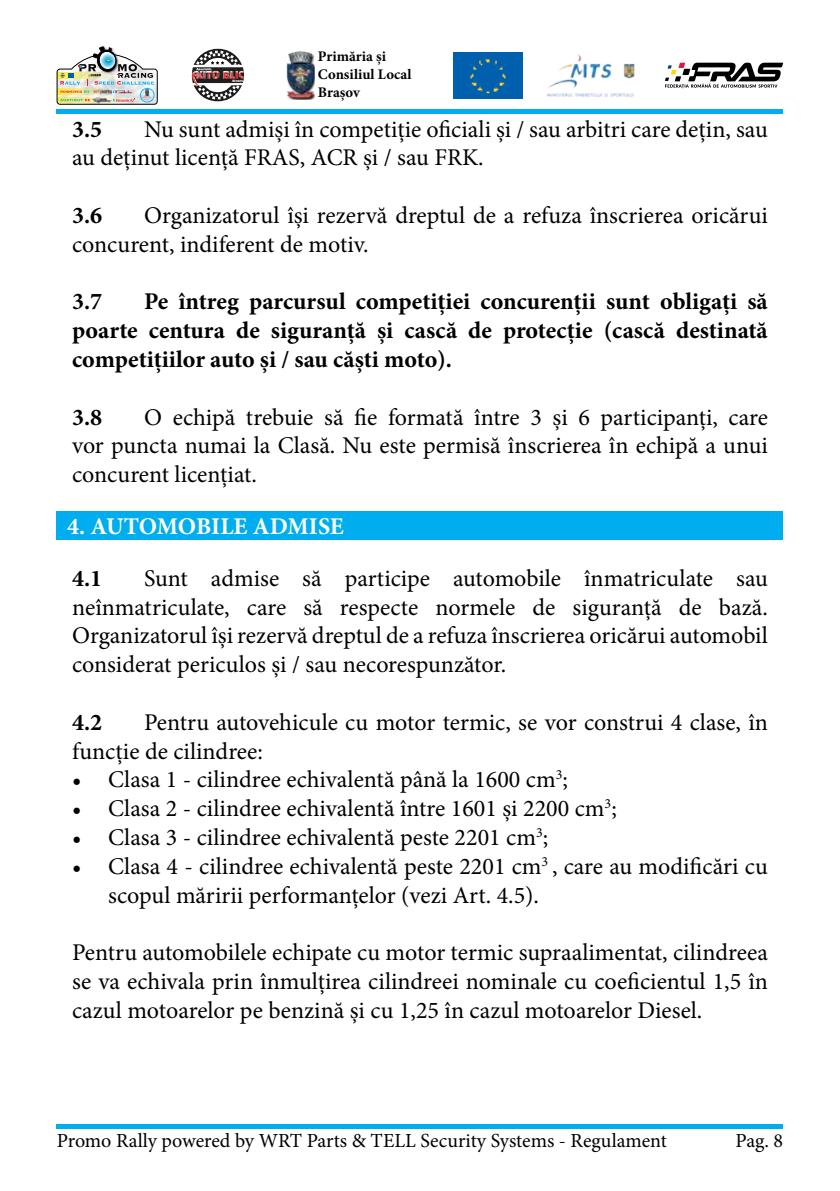
<style>
.page{position:relative;width:840px;height:1191px;background:#fff}
.page>*{position:absolute;margin:0;border:0;box-sizing:border-box;transform-origin:0 0}
.t1{font:24px/28.8px "Minion Pro";color:#000}
.t2{font:700 24px/28.8px "Minion Pro";color:#000;text-align:justify}
.t3{font:700 24px "Minion Pro";letter-spacing:-.005em;color:#fff}
.t4{font:20px "Minion Pro";color:#000}
.t5{font:700 14.6px/17.6px "Minion Pro";color:#000}
</style>
<div class="page">
<hr style="left:57px;top:1124px;width:725px;height:4px;background:#00aeef">
<hr style="left:57px;top:109px;width:725px;height:4px;background:#00aeef">
<svg style="left:192px;top:49px;width:52px;height:52px"></svg>
<svg style="left:665px;top:63px;width:117px;height:25px"></svg>
<img style="left:547px;top:54px;width:88px;height:44px">
<img style="left:453px;top:53px;width:69px;height:45px">
<img style="left:286px;top:51px;width:28px;height:49px">
<img style="left:57px;top:47px;width:100px;height:57px">
<div style="left:57px;top:511px;width:725px;height:28px;background:#00aeef"></div>
<p class="t5" style="left:318px;top:48px;width:95px">Primăria și<br>Consiliul Local<br>Brașov</p>
<p class="t1" style="left:72px;top:115px;width:696px;text-indent:72px">Nu sunt admiși în competiție oficiali și / sau arbitri care dețin, sau au deținut licență FRAS, ACR și / sau FRK.</p>
<p class="t2" style="left:72px;top:201px;width:32px">3.6</p>
<p class="t2" style="left:72px;top:114px;width:32px">3.5</p>
<p class="t1" style="left:72px;top:201px;width:697px;text-indent:72px">Organizatorul își rezervă dreptul de a refuza înscrierea oricărui concurent, indiferent de motiv.</p>
<p class="t2" style="left:72px;top:287px;width:32px">3.7</p>
<p class="t2" style="left:72px;top:287px;width:696px;text-indent:72px">Pe întreg parcursul competiției concurenții sunt obligați să poarte centura de siguranță și cască de protecție (cască destinată competițiilor auto și / sau căști moto).</p>
<p class="t2" style="left:72px;top:402px;width:32px">3.8</p>
<p class="t1" style="left:72px;top:403px;width:697px;text-align:justify;text-indent:72px">O echipă trebuie să fie formată între 3 și 6 participanți, care vor puncta numai la Clasă. Nu este permisă înscrierea în echipă a unui concurent licențiat.</p>
<p class="t3" style="left:67px;top:509px;width:278px">4. AUTOMOBILE ADMISE</p>
<p class="t1" style="left:72px;top:564px;width:697px;text-align:justify;text-indent:72px">Sunt admise să participe automobile înmatriculate sau neînmatriculate, care să respecte normele de siguranță de bază.<br>Organizatorul își rezervă dreptul de a refuza înscrierea oricărui automobil considerat periculos și / sau necorespunzător.</p>
<p class="t2" style="left:72px;top:707px;width:32px">4.2</p>
<p class="t2" style="left:72px;top:563px;width:32px">4.1</p>
<p class="t1" style="left:72px;top:708px;width:697px;text-indent:72px">Pentru autovehicule cu motor termic, se vor construi 4 clase, în funcție de cilindree:</p>
<p class="t1" style="left:72px;top:765px;width:497px">• Clasa 1 - cilindree echivalentă până la 1600 cm<sup>3</sup>;</p>
<p class="t1" style="left:72px;top:794px;width:546px">• Clasa 2 - cilindree echivalentă între 1601 și 2200 cm<sup>3</sup>;</p>
<p class="t1" style="left:72px;top:823px;width:477px">• Clasa 3 - cilindree echivalentă peste 2201 cm<sup>3</sup>;</p>
<p class="t1" style="left:108px;top:852px;width:661px;text-indent:-36px">• Clasa 4 - cilindree echivalentă peste 2201 cm<sup>3</sup> , care au modificări cu scopul măririi performanțelor (vezi Art. 4.5).</p>
<p class="t1" style="left:72px;top:938px;width:697px;text-align:justify">Pentru automobilele echipate cu motor termic supraalimentat, cilindreea se va echivala prin înmulțirea cilindreei nominale cu coeficientul 1,5 în cazul motoarelor pe benzină și cu 1,25 în cazul motoarelor Diesel.</p>
<p class="t4" style="left:57px;top:1127px;width:611px">Promo Rally powered by WRT Parts &amp; TELL Security Systems - Regulament</p>
<p class="t4" style="left:735px;top:1127px;width:49px">Pag. 8</p>
</div>
